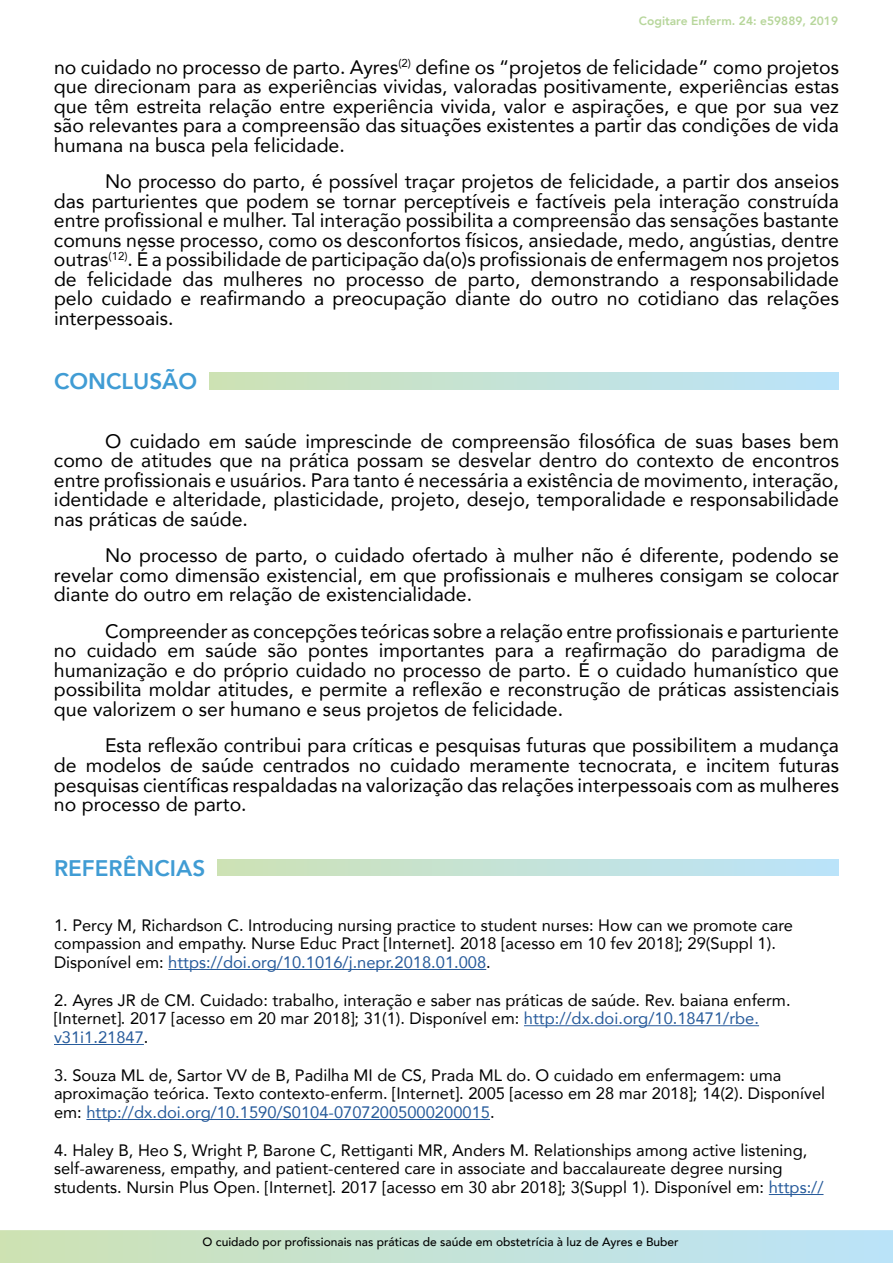
<style>
.page{position:relative;width:893px;height:1263px;background:#fff}
.page>*{position:absolute;margin:0;border:0;box-sizing:border-box;transform-origin:0 0}
.t1{font:800 22.5px "Avenir";color:#409cd4}
.t2{font:19.5px/19.5px "Avenir";color:#000;text-align:justify}
.t3{font:16.5px/18.8px "Avenir";color:#000}
.t4{font:500 12px "Avenir";color:#000}
.t5{font:800 12px "Avenir";color:#b7d69b}
.s1{color:#275b9b}
</style>
<div class="page">
<svg style="left:0;top:1230px;width:893px;height:33px;background:#c4e2d6"></svg>
<div style="left:210px;top:373px;width:629px;height:16px;background:linear-gradient(to right,#cee2b4,#bae3fb)"></div>
<div style="left:218px;top:859px;width:621px;height:17px;background:linear-gradient(to right,#cde2b5,#bae3fb)"></div>
<hr style="left:168px;top:969px;width:318px;height:1px;background:#275b9b">
<hr style="left:524px;top:1025px;width:235px;height:1px;background:#275b9b">
<hr style="left:54px;top:1044px;width:90px;height:1px;background:#275b9b">
<hr style="left:86px;top:1119px;width:404px;height:1px;background:#275b9b">
<hr style="left:769px;top:1194px;width:54px;height:1px;background:#275b9b">
<p class="t5" style="left:639px;top:12px;width:201px">Cogitare Enferm. 24: e59889, 2019</p>
<p class="t2" style="left:54px;top:56px;width:786px">no cuidado no processo de parto. Ayres<sup>(2)</sup> define os “projetos de felicidade” como projetos que direcionam para as experiências vividas, valoradas positivamente, experiências estas que têm estreita relação entre experiência vivida, valor e aspirações, e que por sua vez são relevantes para a compreensão das situações existentes a partir das condições de vida humana na busca pela felicidade.</p>
<p class="t2" style="left:54px;top:171px;width:786px;text-indent:51px">No processo do parto, é possível traçar projetos de felicidade, a partir dos anseios das parturientes que podem se tornar perceptíveis e factíveis pela interação construída entre profissional e mulher. Tal interação possibilita a compreensão das sensações bastante comuns nesse processo, como os desconfortos físicos, ansiedade, medo, angústias, dentre outras<sup>(12)</sup>. É a possibilidade de participação da(o)s profissionais de enfermagem nos projetos de felicidade das mulheres no processo de parto, demonstrando a responsabilidade pelo cuidado e reafirmando a preocupação diante do outro no cotidiano das relações interpessoais.</p>
<p class="t1" style="left:54px;top:364px;width:145px">CONCLUSÃO</p>
<p class="t2" style="left:54px;top:431px;width:786px;text-indent:51px">O cuidado em saúde imprescinde de compreensão filosófica de suas bases bem como de atitudes que na prática possam se desvelar dentro do contexto de encontros entre profissionais e usuários. Para tanto é necessária a existência de movimento, interação, identidade e alteridade, plasticidade, projeto, desejo, temporalidade e responsabilidade nas práticas de saúde.</p>
<p class="t2" style="left:54px;top:545px;width:786px;text-indent:51px">No processo de parto, o cuidado ofertado à mulher não é diferente, podendo se revelar como dimensão existencial, em que profissionais e mulheres consigam se colocar diante do outro em relação de existencialidade.</p>
<p class="t2" style="left:54px;top:621px;width:786px;text-indent:51px">Compreender as concepções teóricas sobre a relação entre profissionais e parturiente no cuidado em saúde são pontes importantes para a reafirmação do paradigma de humanização e do próprio cuidado no processo de parto. É o cuidado humanístico que possibilita moldar atitudes, e permite a reflexão e reconstrução de práticas assistenciais que valorizem o ser humano e seus projetos de felicidade.</p>
<p class="t2" style="left:54px;top:735px;width:786px;text-indent:51px">Esta reflexão contribui para críticas e pesquisas futuras que possibilitem a mudança de modelos de saúde centrados no cuidado meramente tecnocrata, e incitem futuras pesquisas científicas respaldadas na valorização das relações interpessoais com as mulheres no processo de parto.</p>
<p class="t1" style="left:54px;top:850px;width:153px">REFERÊNCIAS</p>
<p class="t3" style="left:54px;top:915px;width:741px">1. Percy M, Richardson C. Introducing nursing practice to student nurses: How can we promote care compassion and empathy. Nurse Educ Pract [Internet]. 2018 [acesso em 10 fev 2018]; 29(Suppl 1).<br>Disponível em: <span class="s1">https://doi.org/10.1016/j.nepr.2018.01.008</span>.</p>
<p class="t3" style="left:54px;top:990px;width:738px">2. Ayres JR de CM. Cuidado: trabalho, interação e saber nas práticas de saúde. Rev. baiana enferm. [Internet]. 2017 [acesso em 20 mar 2018]; 31(1). Disponível em: <span class="s1">http://dx.doi.org/10.18471/rbe. v31i1.21847</span>.</p>
<p class="t3" style="left:54px;top:1065px;width:773px">3. Souza ML de, Sartor VV de B, Padilha MI de CS, Prada ML do. O cuidado em enfermagem: uma aproximação teórica. Texto contexto-enferm. [Internet]. 2005 [acesso em 28 mar 2018]; 14(2). Disponível em: <span class="s1">http://dx.doi.org/10.1590/S0104-07072005000200015</span>.</p>
<p class="t3" style="left:54px;top:1140px;width:771px">4. Haley B, Heo S, Wright P, Barone C, Rettiganti MR, Anders M. Relationships among active listening, self-awareness, empathy, and patient-centered care in associate and baccalaureate degree nursing students. Nursin Plus Open. [Internet]. 2017 [acesso em 30 abr 2018]; 3(Suppl 1). Disponível em: <span class="s1">https://</span></p>
<p class="t4" style="left:203px;top:1232px;width:478px">O cuidado por profissionais nas práticas de saúde em obstetrícia à luz de Ayres e Buber</p>
</div>
